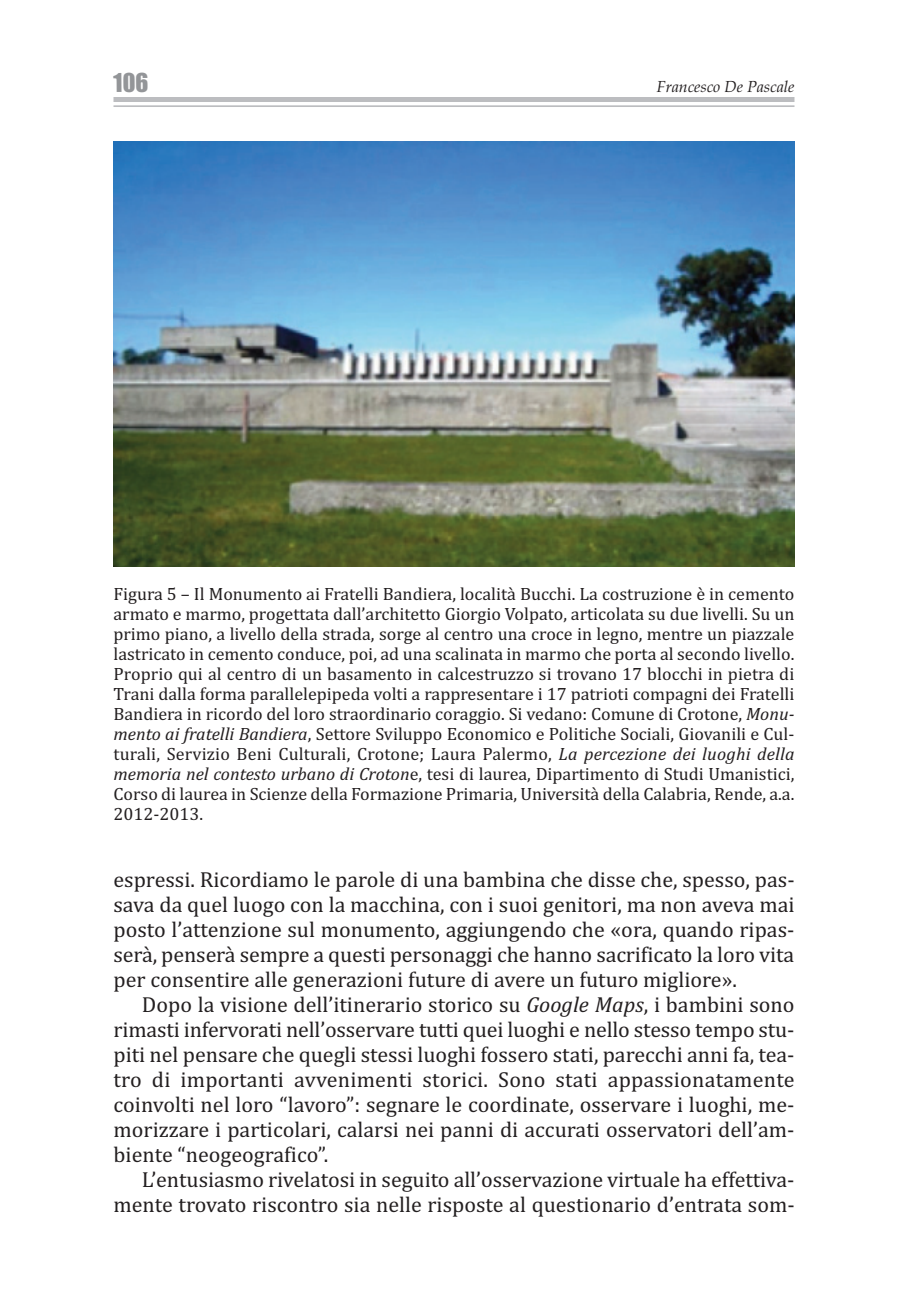
<style>
.page{position:relative;width:908px;height:1304px;background:#fff}
.page>*{position:absolute;margin:0;border:0;box-sizing:border-box;transform-origin:0 0}
.t1{font:22px "Cambria";color:#231f20}
.t2{font:18px/20px "Cambria";color:#231f20;text-align:justify}
.t3{font:italic 16px "Book Antiqua";color:#231f20}
.s1{font-style:italic}
</style>
<div class="page">
<div style="left:113px;top:97px;width:681px;height:5px;background:#bcbdc0"></div>
<hr style="left:113px;top:105px;width:681px;height:2px;background:#bcbdc0">
<img style="left:113px;top:142px;width:681px;height:424px">
<p class="t3" style="left:656px;top:77px;width:139px">Francesco De Pascale</p>
<p class="t2" style="left:113px;top:583px;width:682px">Figura 5 – Il Monumento ai Fratelli Bandiera, località Bucchi. La costruzione è in cemento armato e marmo, progettata dall’architetto Giorgio Volpato, articolata su due livelli. Su un primo piano, a livello della strada, sorge al centro una croce in legno, mentre un piazzale lastricato in cemento conduce, poi, ad una scalinata in marmo che porta al secondo livello.<br>Proprio qui al centro di un basamento in calcestruzzo si trovano 17 blocchi in pietra di Trani dalla forma parallelepipeda volti a rappresentare i 17 patrioti compagni dei Fratelli Bandiera in ricordo del loro straordinario coraggio. Si vedano: Comune di Crotone, <span class="s1">Monu&shy;mento ai fratelli Bandiera</span>, Settore Sviluppo Economico e Politiche Sociali, Giovanili e Cul&shy;turali, Servizio Beni Culturali, Crotone; Laura Palermo, <span class="s1">La percezione dei luoghi della memoria nel contesto urbano di Croton</span>e, tesi di laurea, Dipartimento di Studi Umanistici, Corso di laurea in Scienze della Formazione Primaria, Università della Calabria, Rende, a.a.<br>2012-2013.</p>
<p class="t1" style="left:113px;top:867px;width:682px">espressi. Ricordiamo le parole di una bambina che disse che, spesso, pas-</p>
<p class="t1" style="left:113px;top:892px;width:682px">sava da quel luogo con la macchina, con i suoi genitori, ma non aveva mai</p>
<p class="t1" style="left:113px;top:917px;width:682px">posto l’attenzione sul monumento, aggiungendo che «ora, quando ripas-</p>
<p class="t1" style="left:113px;top:942px;width:682px">serà, penserà sempre a questi personaggi che hanno sacrificato la loro vita</p>
<p class="t1" style="left:113px;top:967px;width:624px">per consentire alle generazioni future di avere un futuro migliore».</p>
<p class="t1" style="left:142px;top:992px;width:653px">Dopo la visione dell’itinerario storico su <span class="s1">Google Maps</span>, i bambini sono</p>
<p class="t1" style="left:113px;top:1017px;width:682px">rimasti infervorati nell’osservare tutti quei luoghi e nello stesso tempo stu-</p>
<p class="t1" style="left:113px;top:1042px;width:682px">piti nel pensare che quegli stessi luoghi fossero stati, parecchi anni fa, tea-</p>
<p class="t1" style="left:113px;top:1067px;width:682px">tro di importanti avvenimenti storici. Sono stati appassionatamente</p>
<p class="t1" style="left:113px;top:1092px;width:682px">coinvolti nel loro “lavoro”: segnare le coordinate, osservare i luoghi, me-</p>
<p class="t1" style="left:113px;top:1117px;width:682px">morizzare i particolari, calarsi nei panni di accurati osservatori dell’am-</p>
<p class="t1" style="left:113px;top:1142px;width:216px">biente “neogeografico”.</p>
<p class="t1" style="left:142px;top:1166px;width:653px">L’entusiasmo rivelatosi in seguito all’osservazione virtuale ha effettiva-</p>
<p class="t1" style="left:113px;top:1191px;width:682px">mente trovato riscontro sia nelle risposte al questionario d’entrata som-</p>
</div>
